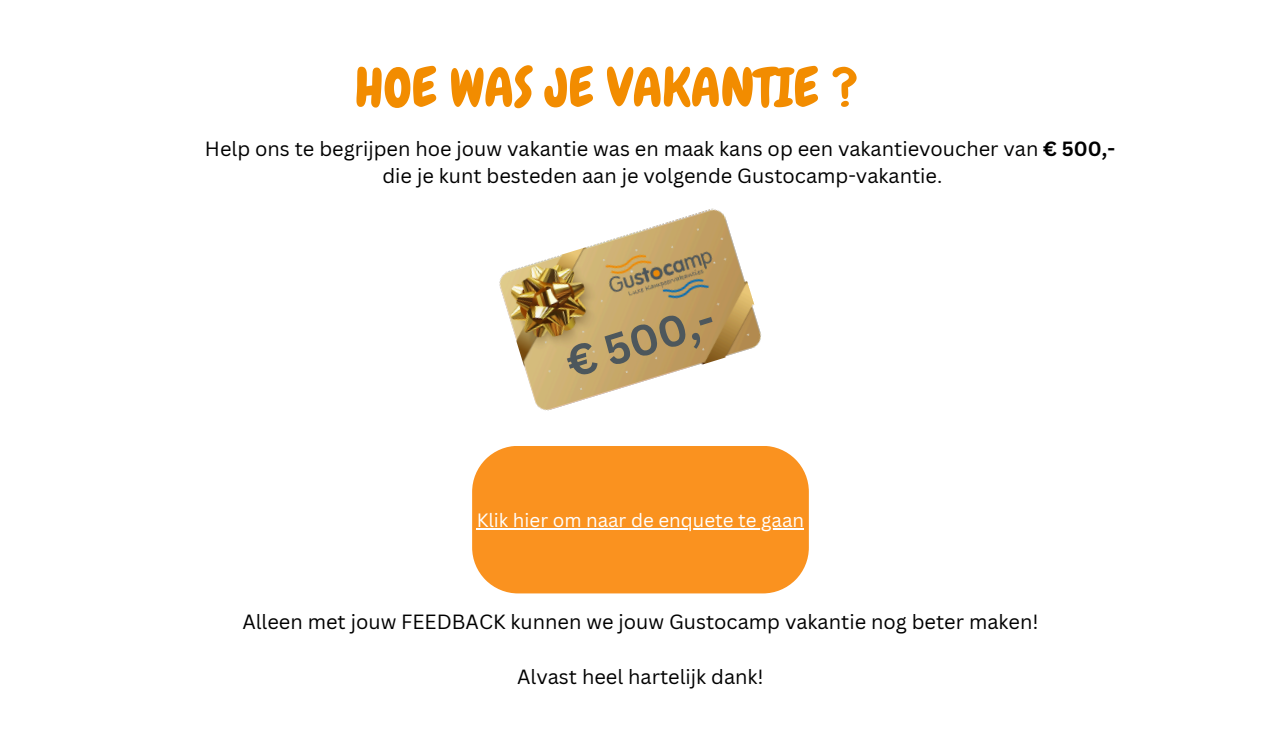
<style>
.page{position:relative;width:1281px;height:750px;background:#fff}
.page>*{position:absolute;margin:0;border:0;box-sizing:border-box;transform-origin:0 0}
.t1{font:53.75px "Chewy";color:#f28c00}
.t2{font:700 42.5px "Canva Sans";color:#4d575c}
.t3{font:20px "Canva Sans";color:#000}
.t4{font:18.75px "Canva Sans";color:#fff}
.s1{font-weight:700}
</style>
<div class="page">
<div style="left:472px;top:446px;width:337px;height:147px;background:#fa921f"></div>
<hr style="left:477px;top:528px;width:327px;height:2px;background:#fff">
<img style="left:499px;top:208px;width:262px;height:203px">
<img style="left:589px;top:225px;width:147px;height:100px">
<p class="t1" style="left:355px;top:53px;width:504px">HOE WAS JE VAKANTIE ?</p>
<p class="t3" style="left:205px;top:135px;width:911px">Help ons te begrijpen hoe jouw vakantie was en maak kans op een vakantievoucher van <span class="s1">€ 500,-</span></p>
<p class="t3" style="left:382px;top:162px;width:561px">die je kunt besteden aan je volgende Gustocamp-vakantie.</p>
<p class="t2" style="left:559px;top:334px;width:154px;rotate:-17deg">€ 500,-</p>
<h1 class="t4" style="left:477px;top:506px;width:329px">Klik hier om naar de enquete te gaan</h1>
<h2 class="t3" style="left:242px;top:607px;width:798px">Alleen met jouw FEEDBACK kunnen we jouw Gustocamp vakantie nog beter maken!</h2>
<p class="t3" style="left:517px;top:661px;width:248px">Alvast heel hartelijk dank!</p>
</div>
